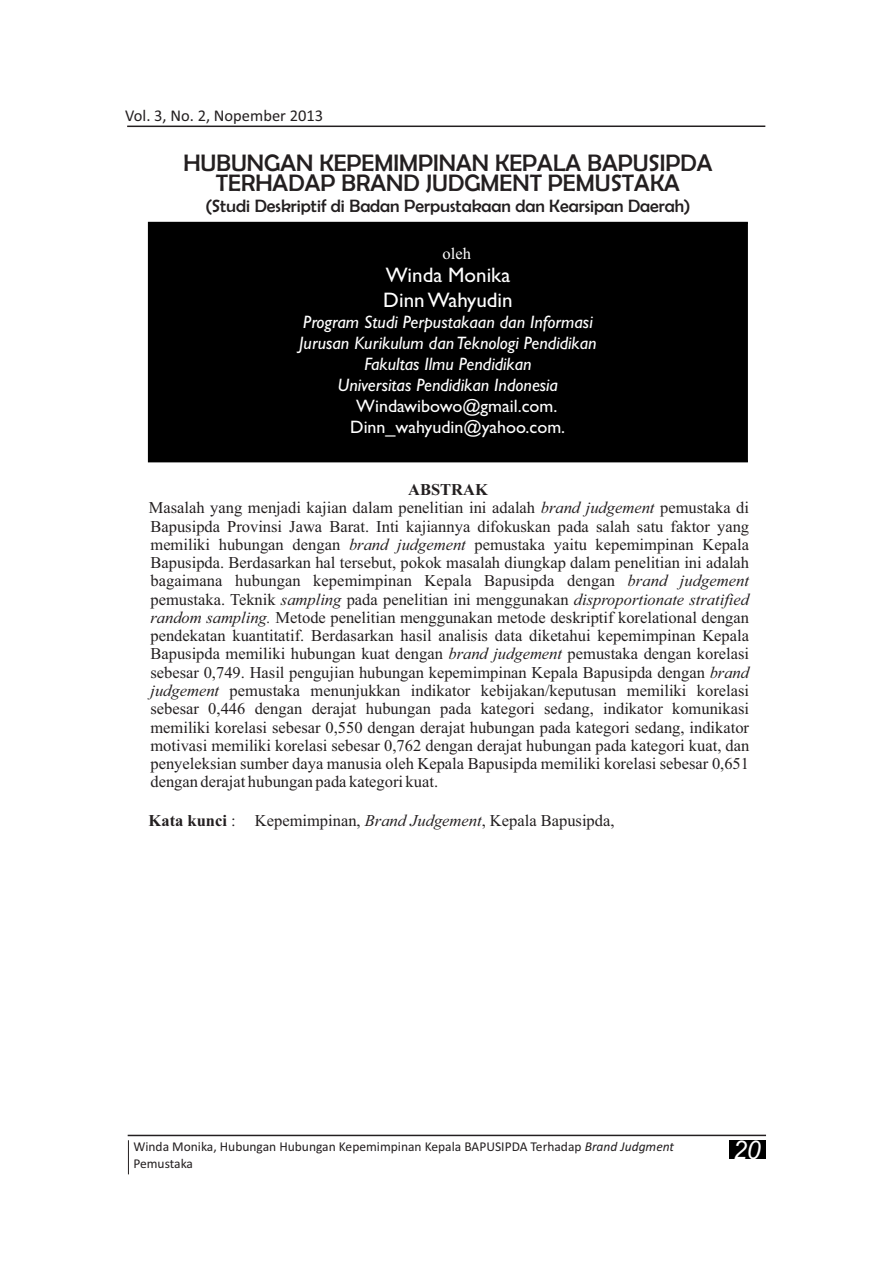
<style>
.page{position:relative;width:893px;height:1263px;background:#fff}
.page>*{position:absolute;margin:0;border:0;box-sizing:border-box;transform-origin:0 0}
.t1{font:italic 25.8px "Arial";color:#fff;scale:.96 1}
.t2{font:24px/20.7px "Berlin Sans FB";color:#231f20;text-align:center}
.t3{font:21px/24.3px "Gill Sans";color:#fff}
.t4{font:italic 18px/20.9px "Gill Sans";color:#fff;text-align:center}
.t5{font:18px "Berlin Sans FB";color:#231f20}
.t6{font:18px/20.9px "Gill Sans";color:#fff;text-align:center}
.t7{font:16.5px/18.3px "Times New Roman";color:#231f20}
.t8{font:16.5px "Calibri";color:#231f20}
.t9{font:16.5px "Times New Roman";color:#fff}
.t10{font:13.5px/16.5px "Calibri";color:#231f20}
.s1{font-weight:700}
.s2{font-style:italic}
</style>
<div class="page">
<div style="left:148px;top:223px;width:599px;height:239px;background:#000"></div>
<div style="left:148px;top:222px;width:600px;height:240px;border:1px solid #000"></div>
<hr style="left:127px;top:125px;width:638px;height:2px;background:#231f20">
<hr style="left:128px;top:1135px;width:638px;height:1px;background:#231f20">
<div style="left:729px;top:1140px;width:37px;height:18px;background:#000"></div>
<hr style="left:128px;top:1140px;width:1px;height:34px;background:#231f20">
<p class="t8" style="left:125px;top:108px;width:200px">Vol. 3, No. 2, Nopember 2013</p>
<h2 class="t2" style="left:183px;top:152px;width:531px">HUBUNGAN KEPEMIMPINAN KEPALA BAPUSIPDA<br>TERHADAP BRAND JUDGMENT PEMUSTAKA</h2>
<p class="t5" style="left:205px;top:196px;width:487px">(Studi Deskriptif di Badan Perpustakaan dan Kearsipan Daerah)</p>
<p class="t9" style="left:443px;top:248px;width:30px">oleh</p>
<p class="t3" style="left:383px;top:265px;width:131px">Winda Monika<br>Dinn Wahyudin</p>
<p class="t4" style="left:299px;top:314px;width:299px">Program Studi Perpustakaan dan Informasi Jurusan Kurikulum dan Teknologi Pendidikan Fakultas Ilmu Pendidikan<br>Universitas Pendidikan Indonesia</p>
<p class="t6" style="left:350px;top:397px;width:217px">Windawibowo@gmail.com.<br>Dinn_wahyudin@yahoo.com.</p>
<p class="t7" style="left:149px;top:482px;width:602px;text-indent:259px"><span class="s1">ABSTRAK<br></span>Masalah yang menjadi kajian dalam penelitian ini adalah <span class="s2">brand judgement</span> pemustaka di Bapusipda Provinsi Jawa Barat. Inti kajiannya difokuskan pada salah satu faktor yang memiliki hubungan dengan <span class="s2">brand judgement</span> pemustaka yaitu kepemimpinan Kepala Bapusipda. Berdasarkan hal tersebut, pokok masalah diungkap dalam penelitian ini adalah bagaimana hubungan kepemimpinan Kepala Bapusipda dengan <span class="s2">brand judgement </span>pemustaka. Teknik <span class="s2">sampling</span> pada penelitian ini menggunakan <span class="s2">disproportionate stratified random sampling.</span> Metode penelitian menggunakan metode deskriptif korelational dengan pendekatan kuantitatif. Berdasarkan hasil analisis data diketahui kepemimpinan Kepala Bapusipda memiliki hubungan kuat dengan <span class="s2">brand judgement</span> pemustaka dengan korelasi sebesar 0,749. Hasil pengujian hubungan kepemimpinan Kepala Bapusipda dengan <span class="s2">brand judgement</span> pemustaka menunjukkan indikator kebijakan/keputusan memiliki korelasi sebesar 0,446 dengan derajat hubungan pada kategori sedang, indikator komunikasi memiliki korelasi sebesar 0,550 dengan derajat hubungan pada kategori sedang, indikator motivasi memiliki korelasi sebesar 0,762 dengan derajat hubungan pada kategori kuat, dan penyeleksian sumber daya manusia oleh Kepala Bapusipda memiliki korelasi sebesar 0,651 dengan derajat hubungan pada kategori kuat.</p>
<p class="t7" style="left:149px;top:813px;width:467px"><span class="s1">Kata kunci</span> : Kepemimpinan, <span class="s2">Brand Judgement</span>, Kepala Bapusipda,</p>
<p class="t10" style="left:133px;top:1140px;width:542px">Winda Monika, Hubungan Hubungan Kepemimpinan Kepala BAPUSIPDA Terhadap <span class="s2">Brand Judgment<br></span>Pemustaka</p>
<h1 class="t1" style="left:733px;top:1140px;width:30px">20</h1>
</div>
